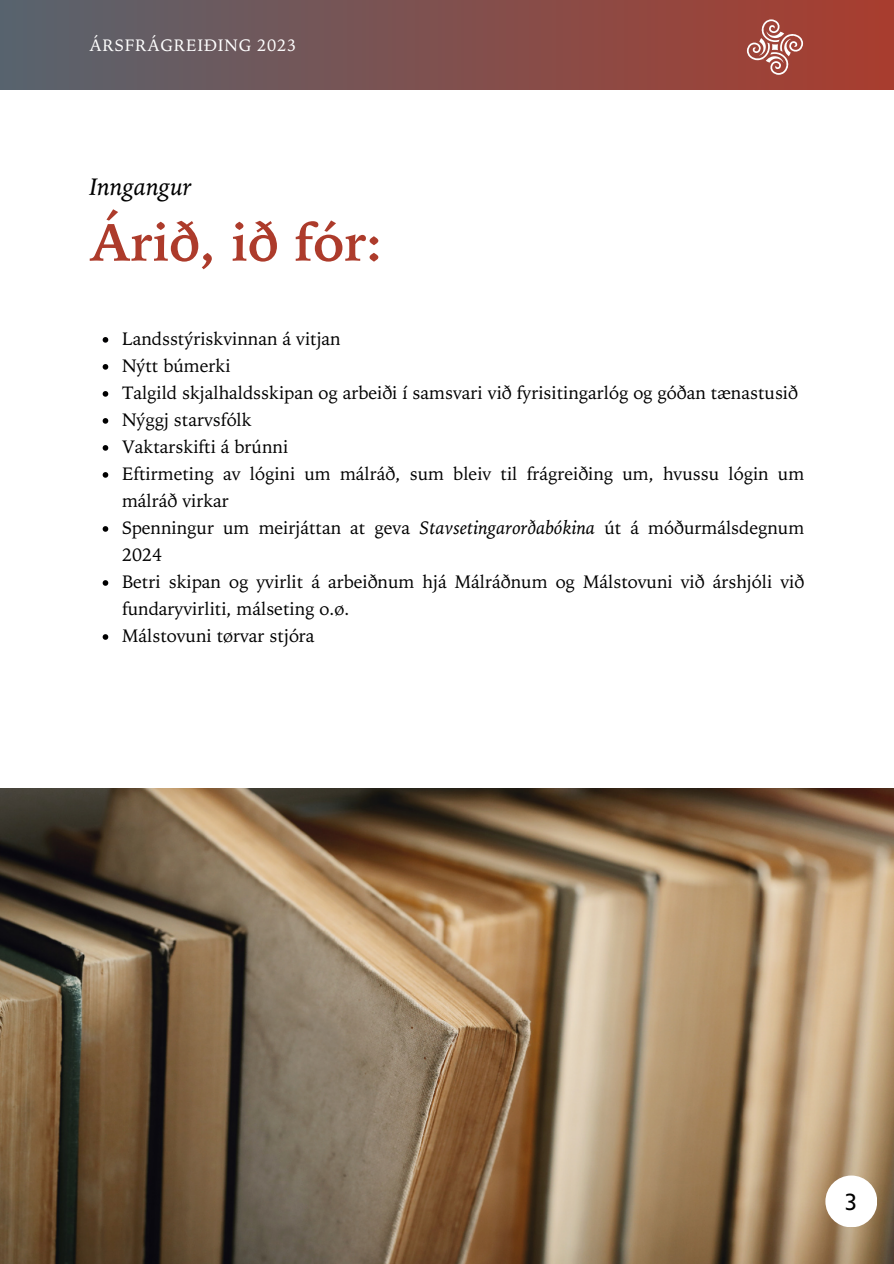
<style>
.page{position:relative;width:894px;height:1264px;background:#fff}
.page>*{position:absolute;margin:0;border:0;box-sizing:border-box;transform-origin:0 0}
.t1{font:700 52.5px "Iowan Old Style BT";color:#ad3b2b}
.t2{font:italic 24px "Iowan Old Style BT";color:#000001}
.t3{font:22.5px "Brother 1816 Regular";color:#000}
.t4{font:18px/27px "Iowan Old Style BT";color:#000001}
.t5{font:16.5px "Iowan Old Style BT";letter-spacing:.05em;color:#fff}
.s1{font-style:italic}
</style>
<div class="page">
<img style="left:0;top:788px;width:893px;height:475px">
<svg style="left:103px;top:337px;width:5px;height:6px"></svg>
<svg style="left:103px;top:364px;width:5px;height:6px"></svg>
<svg style="left:103px;top:391px;width:5px;height:6px"></svg>
<svg style="left:103px;top:418px;width:5px;height:6px"></svg>
<svg style="left:103px;top:445px;width:5px;height:6px"></svg>
<svg style="left:103px;top:472px;width:5px;height:6px"></svg>
<svg style="left:103px;top:526px;width:5px;height:6px"></svg>
<svg style="left:103px;top:580px;width:5px;height:6px"></svg>
<svg style="left:103px;top:634px;width:5px;height:6px"></svg>
<div style="left:0;top:0;width:893px;height:89px;background:linear-gradient(to right,#57636e,#a93d2e)"></div>
<svg style="left:746px;top:19px;width:56px;height:56px;background:#b26a61"></svg>
<div style="left:825px;top:1175px;width:52px;height:52px;background:#fff;border-radius:50%"></div>
<p class="t5" style="left:89px;top:35px;width:208px">ÁRSFRÁGREIÐING 2023</p>
<h2 class="t2" style="left:89px;top:171px;width:104px">Inngangur</h2>
<h1 class="t1" style="left:89px;top:208px;width:294px">Árið, ið fór:</h1>
<p class="t4" style="left:122px;top:325px;width:683px">Landsstýriskvinnan á vitjan<br>Nýtt búmerki<br>Talgild skjalhaldsskipan og arbeiði í samsvari við fyrisitingarlóg og góðan tænastusið Nýggj starvsfólk<br>Vaktarskifti á brúnni<br>Eftirmeting av lógini um málráð, sum bleiv til frágreiðing um, hvussu lógin um málráð virkar<br>Spenningur um meirjáttan at geva <span class="s1">Stavsetingarorðabókina</span> út á móðurmálsdegnum 2024<br>Betri skipan og yvirlit á arbeiðnum hjá Málráðnum og Málstovuni við árshjóli við fundaryvirliti, málseting o.ø.<br>Málstovuni tørvar stjóra</p>
<p class="t3" style="left:845px;top:1185px;width:12px">3</p>
</div>
